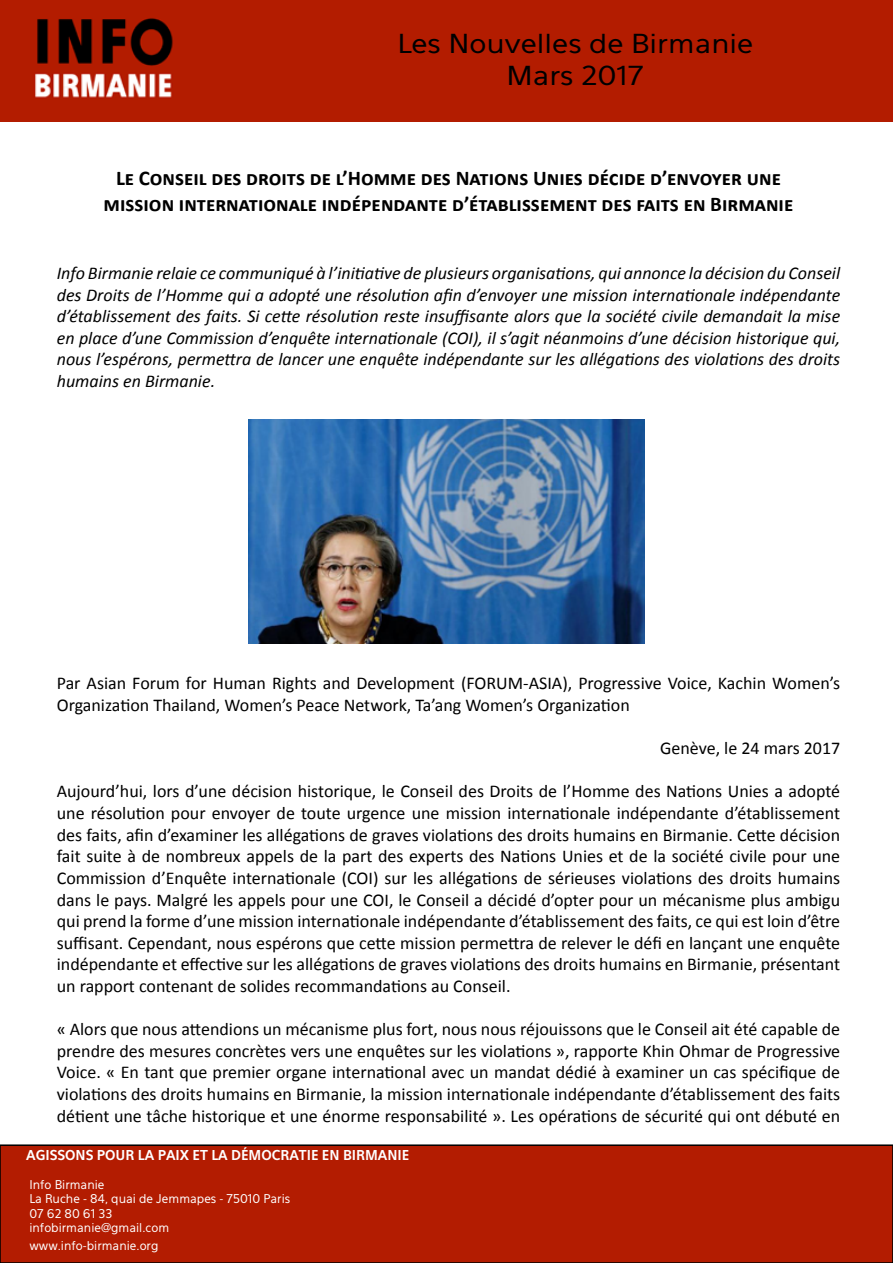
<style>
.page{position:relative;width:893px;height:1263px;background:#fff}
.page>*{position:absolute;margin:0;border:0;box-sizing:border-box;transform-origin:0 0}
.t1{font:25.95px/32.4px "Eau Sans";color:#000;text-align:center;scale:1.14 1}
.t2{font:700 21px/25.2px "Calibri";color:#000;text-align:center}
.t3{font:18px/21.6px "Calibri";color:#000;text-align:justify}
.t4{font:italic 18px/21.6px "Calibri";color:#000;text-align:justify}
.t5{font:700 13.5px "Eau Sans";color:#fff}
.t6{font:12px/14.4px "Eau Sans";color:#fff}
</style>
<div class="page">
<div style="left:0;top:0;width:893px;height:122px;background:#b31c00"></div>
<div style="left:0;top:1145px;width:893px;height:118px;background:#b31c01"></div>
<div style="left:0;top:1144px;width:893px;height:119px;border:2px solid #000"></div>
<img style="left:248px;top:420px;width:397px;height:224px">
<h1 class="t1" style="left:397px;top:27px;width:314px">Les Nouvelles de Birmanie<br>Mars 2017</h1>
<p class="t2" style="left:104px;top:165px;width:691px">Le Conseil des droits de l’Homme des Nations Unies décide d’envoyer une mission internationale indépendante d’établissement des faits en Birmanie</p>
<p class="t4" style="left:57px;top:261px;width:785px">Info Birmanie relaie ce communiqué à l’initiative de plusieurs organisations, qui annonce la décision du Conseil des Droits de l’Homme qui a adopté une résolution afin d’envoyer une mission internationale indépendante d’établissement des faits. Si cette résolution reste insuffisante alors que la société civile demandait la mise en place d’une Commission d’enquête internationale (COI), il s’agit néanmoins d’une décision historique qui, nous l’espérons, permettra de lancer une enquête indépendante sur les allégations des violations des droits humains en Birmanie.</p>
<p class="t3" style="left:57px;top:672px;width:785px">Par Asian Forum for Human Rights and Development (FORUM-ASIA), Progressive Voice, Kachin Women’s<br>Organization Thailand, Women’s Peace Network, Ta’ang Women’s Organization</p>
<p class="t3" style="left:660px;top:737px;width:182px">Genève, le 24 mars 2017</p>
<p class="t3" style="left:57px;top:780px;width:785px">Aujourd’hui, lors d’une décision historique, le Conseil des Droits de l’Homme des Nations Unies a adopté une résolution pour envoyer de toute urgence une mission internationale indépendante d’établissement des faits, afin d’examiner les allégations de graves violations des droits humains en Birmanie. Cette décision fait suite à de nombreux appels de la part des experts des Nations Unies et de la société civile pour une Commission d’Enquête internationale (COI) sur les allégations de sérieuses violations des droits humains dans le pays. Malgré les appels pour une COI, le Conseil a décidé d’opter pour un mécanisme plus ambigu qui prend la forme d’une mission internationale indépendante d’établissement des faits, ce qui est loin d’être suffisant. Cependant, nous espérons que cette mission permettra de relever le défi en lançant une enquête indépendante et effective sur les allégations de graves violations des droits humains en Birmanie, présentant un rapport contenant de solides recommandations au Conseil.</p>
<p class="t3" style="left:57px;top:1018px;width:785px">« Alors que nous attendions un mécanisme plus fort, nous nous réjouissons que le Conseil ait été capable de prendre des mesures concrètes vers une enquêtes sur les violations », rapporte Khin Ohmar de Progressive Voice. « En tant que premier organe international avec un mandat dédié à examiner un cas spécifique de violations des droits humains en Birmanie, la mission internationale indépendante d’établissement des faits détient une tâche historique et une énorme responsabilité ». Les opérations de sécurité qui ont débuté en</p>
<p class="t5" style="left:26px;top:1147px;width:385px">AGISSONS POUR LA PAIX ET LA DÉMOCRATIE EN BIRMANIE</p>
<p class="t6" style="left:29px;top:1177px;width:262px">Info Birmanie<br>La Ruche - 84, quai de Jemmapes - 75010 Paris<br>07 62 80 61 33<br>infobirmanie@gmail.com</p>
<p class="t6" style="left:29px;top:1239px;width:131px">www.info-birmanie.org</p>
</div>
